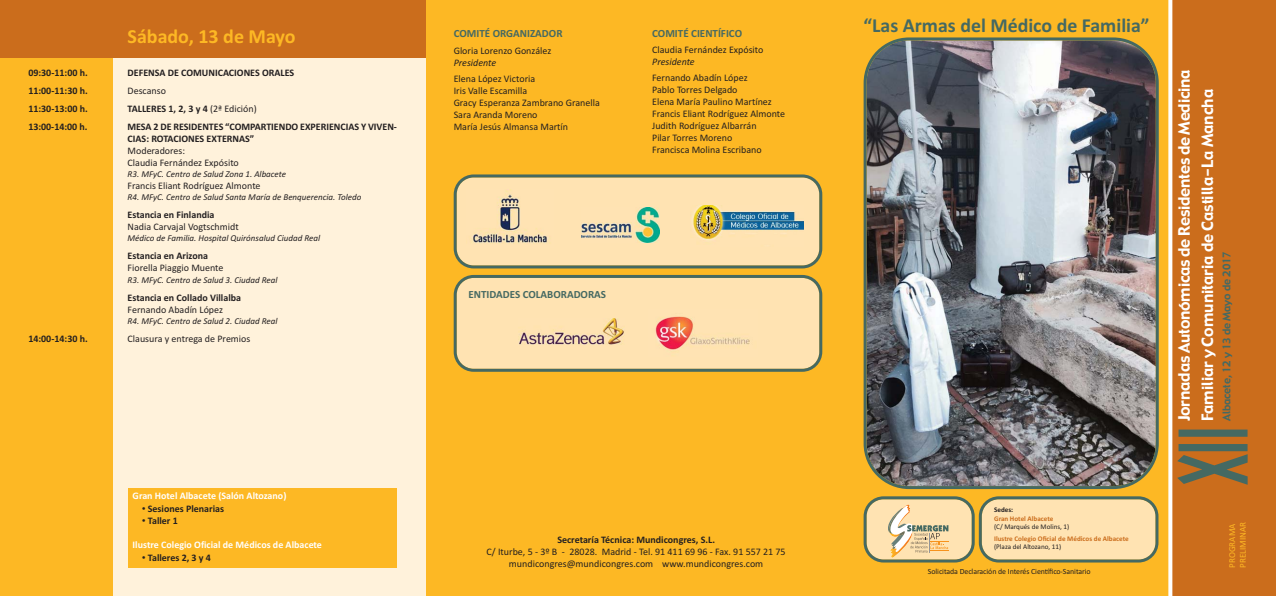
<style>
.page{position:relative;width:1276px;height:596px;background:#fff}
.page>*{position:absolute;margin:0;border:0;box-sizing:border-box;transform-origin:0 0}
.t1{font:700 20px "Calibri";color:#fdb824}
.t2{font:700 19.9px "Calibri";color:#456962}
.t3{font:15.4px/23px "Gadget";letter-spacing:-.01em;color:#fff}
.t4{font:700 11px "Calibri";color:#456962}
.t5{font:10.4px "Gadget";color:#456962}
.t6{font:10px/12px "Calibri";color:#231f20}
.t7{font:700 10px/12px "Calibri";color:#231f20}
.t8{font:700 10px "Calibri";color:#fff}
.t9{font:italic 10px "Calibri";color:#231f20}
.t10{font:italic 9px "Calibri";color:#231f20}
.t11{font:9px/10.8px "Calibri";color:#fdb824}
.t12{font:7.9px "Calibri";letter-spacing:-.01em;color:#231f20}
.t13{font:700 7.1px "Calibri";color:#cb6d1c}
.t14{font:7.1px "Calibri";color:#231f20}
.t15{font:700 7.1px "Calibri";color:#231f20}
.s1{font-weight:400}
.s2{font-family:"Formata";font-weight:400}
</style>
<div class="page">
<div style="left:420px;top:0;width:827px;height:595px;background:#fdb824"></div>
<div style="left:1170px;top:0;width:106px;height:595px;background:#cb6d1c"></div>
<img style="left:863px;top:37px;width:295px;height:451px">
<svg style="left:863px;top:496px;width:295px;height:66px"></svg>
<svg style="left:1168px;top:0;width:4px;height:595px;fill:#fff"></svg>
<svg style="left:1177px;top:429px;width:70px;height:55px"></svg>
<svg style="left:454px;top:174px;width:368px;height:94px"></svg>
<img style="left:466px;top:190px;width:87px;height:58px">
<img style="left:581px;top:207px;width:78px;height:35px">
<img style="left:690px;top:205px;width:113px;height:41px">
<svg style="left:454px;top:275px;width:368px;height:96px"></svg>
<img style="left:518px;top:318px;width:106px;height:26px">
<img style="left:648px;top:310px;width:110px;height:46px">
<div style="left:0;top:0;width:425px;height:595px;background:#fff2db"></div>
<div style="left:0;top:0;width:113px;height:595px;background:#fdb824"></div>
<div style="left:0;top:0;width:425px;height:58px;background:#cb6d1c"></div>
<div style="left:128px;top:487px;width:269px;height:80px;background:#fdb824"></div>
<h1 class="t1" style="left:128px;top:30px;width:169px">Sábado, 13 de Mayo</h1>
<p class="t7" style="left:28px;top:67px;width:61px">09:30-11:00 h.</p>
<p class="t7" style="left:128px;top:67px;width:168px">DEFENSA DE COMUNICACIONES ORALES</p>
<p class="t7" style="left:28px;top:85px;width:61px">11:00-11:30 h.</p>
<p class="t6" style="left:128px;top:85px;width:40px">Descanso</p>
<p class="t7" style="left:28px;top:103px;width:61px">11:30-13:00 h.</p>
<p class="t7" style="left:128px;top:103px;width:131px">TALLERES 1, 2, 3 y 4 <span class="s1">(2ª Edición)</span></p>
<p class="t7" style="left:28px;top:121px;width:61px">13:00-14:00 h.</p>
<p class="t7" style="left:127px;top:121px;width:271px">MESA 2 DE RESIDENTES “COMPARTIENDO EXPERIENCIAS Y VIVEN-<br>CIAS: ROTACIONES EXTERNAS”</p>
<p class="t6" style="left:128px;top:145px;width:113px">Moderadores:<br>Claudia Fernández Expósito</p>
<p class="t10" style="left:128px;top:171px;width:160px">R3. MFyC. Centro de Salud Zona 1. Albacete</p>
<p class="t6" style="left:128px;top:180px;width:134px">Francis Eliant Rodríguez Almonte</p>
<p class="t10" style="left:128px;top:193px;width:235px">R4. MFyC. Centro de Salud Santa María de Benquerencia. Toledo</p>
<p class="t7" style="left:128px;top:209px;width:88px">Estancia en Finlandia</p>
<p class="t6" style="left:128px;top:221px;width:113px">Nadia Carvajal Vogtschmidt</p>
<p class="t10" style="left:128px;top:235px;width:194px">Médico de Familia. Hospital Quirónsalud Ciudad Real</p>
<p class="t7" style="left:128px;top:250px;width:82px">Estancia en Arizona</p>
<p class="t6" style="left:128px;top:262px;width:97px">Fiorella Piaggio Muente</p>
<p class="t10" style="left:128px;top:277px;width:151px">R3. MFyC. Centro de Salud 3. Ciudad Real</p>
<p class="t7" style="left:128px;top:292px;width:115px">Estancia en Collado Villalba</p>
<p class="t6" style="left:128px;top:304px;width:97px">Fernando Abadín López</p>
<p class="t10" style="left:128px;top:318px;width:151px">R4. MFyC. Centro de Salud 2. Ciudad Real</p>
<p class="t7" style="left:28px;top:334px;width:61px">14:00-14:30 h.</p>
<p class="t6" style="left:128px;top:334px;width:124px">Clausura y entrega de Premios</p>
<p class="t4" style="left:454px;top:29px;width:110px">COMITÉ ORGANIZADOR</p>
<p class="t6" style="left:454px;top:45px;width:99px">Gloria Lorenzo González</p>
<p class="t9" style="left:454px;top:59px;width:44px">Presidente</p>
<p class="t6" style="left:454px;top:73px;width:148px">Elena López Victoria<br>Iris Valle Escamilla<br>Gracy Esperanza Zambrano Granella<br>Sara Aranda Moreno<br>María Jesús Almansa Martín</p>
<p class="t4" style="left:652px;top:29px;width:91px">COMITÉ CIENTÍFICO</p>
<p class="t6" style="left:652px;top:44px;width:113px">Claudia Fernández Expósito</p>
<p class="t9" style="left:652px;top:58px;width:44px">Presidente</p>
<p class="t6" style="left:652px;top:72px;width:134px">Fernando Abadín López<br>Pablo Torres Delgado<br>Elena María Paulino Martínez<br>Francis Eliant Rodríguez Almonte<br>Judith Rodríguez Albarrán<br>Pilar Torres Moreno<br>Francisca Molina Escribano</p>
<p class="t4" style="left:468px;top:290px;width:139px">ENTIDADES COLABORADORAS</p>
<p class="t8" style="left:133px;top:492px;width:155px">Gran Hotel Albacete (Salón Altozano)</p>
<p class="t7" style="left:142px;top:503px;width:83px"><span class="s2">•</span> Sesiones Plenarias</p>
<p class="t7" style="left:142px;top:515px;width:37px"><span class="s2">•</span> Taller 1</p>
<p class="t8" style="left:133px;top:541px;width:191px">Ilustre Colegio Oficial de Médicos de Albacete</p>
<p class="t7" style="left:142px;top:552px;width:70px"><span class="s2">•</span> Talleres 2, 3 y 4</p>
<p class="t7" style="left:557px;top:534px;width:159px">Secretaría Técnica: Mundicongres, S.L.</p>
<p class="t6" style="left:486px;top:546px;width:300px;text-align:center">C/ Iturbe, 5 - 3º B - 28028. Madrid - Tel. 91 411 69 96 - Fax. 91 557 21 75 mundicongres@mundicongres.com www.mundicongres.com</p>
<h2 class="t2" style="left:863px;top:18px;width:287px">“Las Armas del Médico de Familia”</h2>
<h3 class="t3" style="left:1173px;top:421px;width:353px;rotate:-90deg">Jornadas Autonómicas de Residentes de Medicina<br>Familiar y Comunitaria de Castilla-La Mancha</h3>
<p class="t5" style="left:1220px;top:421px;width:172px;rotate:-90deg">Albacete, 12 y 13 de Mayo de 2017</p>
<p class="t15" style="left:994px;top:507px;width:21px">Sedes:</p>
<p class="t13" style="left:994px;top:515px;width:61px">Gran Hotel Albacete</p>
<p class="t14" style="left:994px;top:524px;width:77px">(C/ Marqués de Molins, 1)</p>
<p class="t13" style="left:994px;top:535px;width:136px">Ilustre Colegio Oficial de Médicos de Albacete</p>
<p class="t14" style="left:994px;top:544px;width:68px">(Plaza del Altozano, 11)</p>
<p class="t12" style="left:928px;top:568px;width:164px">Solicitada Declaración de Interés Científico-Sanitario</p>
<p class="t11" style="left:1227px;top:567px;width:47px;rotate:-90deg">PROGRAMA<br>PRELIMINAR</p>
</div>
